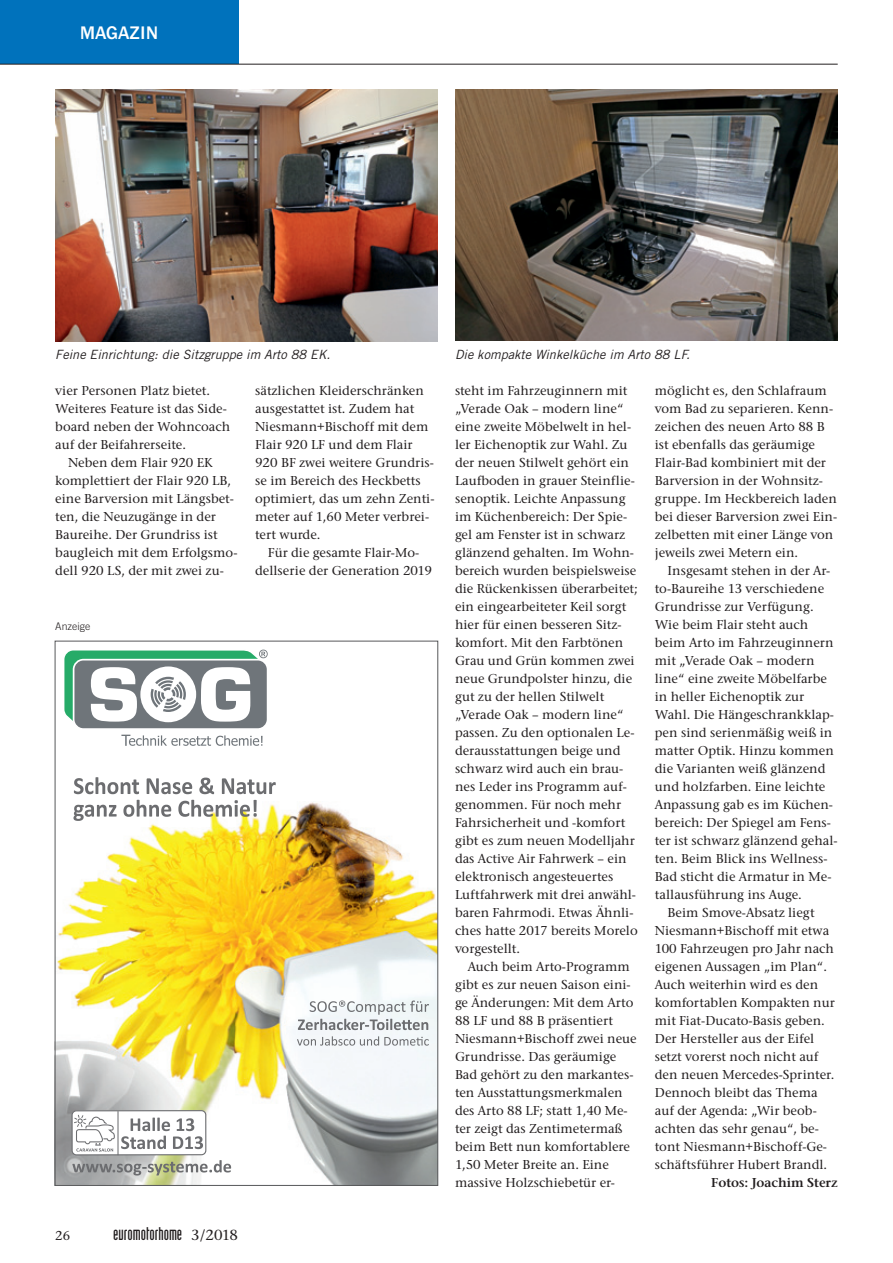
<style>
.page{position:relative;width:893px;height:1263px;background:#fff}
.page>*{position:absolute;margin:0;border:0;box-sizing:border-box;transform-origin:0 0}
.t1{font:18px "Industria Solid";color:#231f20}
.t2{font:500 18px "Franklin ITCBQ";color:#fff}
.t3{font:500 13.5px/18px "Stone Serif Itc T";color:#231f20}
.t4{font:13.5px "Stone Serif Itc T Semi";color:#231f20}
.t5{font:italic 12.75px "Trade Gothic";color:#231f20}
.t6{font:300 10.5px "Trade Gothic";color:#231f20}
.s1{font-family:"Stone Serif Itc T";font-weight:500;font-size:15.3px}
</style>
<div class="page">
<div style="left:0;top:0;width:238px;height:64px;background:#0072bc"></div>
<hr style="left:0;top:64px;width:838px;height:1px;background:#231f20">
<img style="left:55px;top:89px;width:383px;height:252px">
<img style="left:455px;top:89px;width:383px;height:252px">
<img style="left:57px;top:734px;width:379px;height:450px">
<img style="left:236px;top:932px;width:200px;height:252px">
<svg style="left:73px;top:777px;width:203px;height:44px"></svg>
<svg style="left:297px;top:1000px;width:132px;height:45px"></svg>
<svg style="left:72px;top:1160px;width:159px;height:15px"></svg>
<div style="left:72px;top:1111px;width:134px;height:44px;background:#fff;border-radius:4px"></div>
<div style="left:72px;top:1110px;width:134px;height:45px;border:1px solid #6c6d70;border-radius:4px"></div>
<hr style="left:117px;top:1111px;width:2px;height:44px;background:#6c6d70">
<svg style="left:121px;top:1117px;width:82px;height:32px"></svg>
<svg style="left:74px;top:1115px;width:41px;height:36px"></svg>
<div style="left:73px;top:659px;width:195px;height:71px;border:2px solid #fff;border-radius:10px"></div>
<svg style="left:64px;top:649px;width:204px;height:79px"></svg>
<svg style="left:121px;top:735px;width:142px;height:11px"></svg>
<h1 class="t2" style="left:80px;top:26px;width:80px">MAGAZIN</h1>
<p class="t5" style="left:55px;top:350px;width:277px">Feine Einrichtung: die Sitzgruppe im Arto 88 EK.</p>
<p class="t5" style="left:455px;top:350px;width:237px">Die kompakte Winkelküche im Arto 88 LF.</p>
<p class="t3" style="left:55px;top:383px;width:176px">vier Personen Platz bietet.<br>Weiteres Feature ist das Side&shy;board neben der Wohncoach auf der Beifahrerseite.</p>
<p class="t3" style="left:55px;top:455px;width:184px;text-indent:13px">Neben dem Flair 920 EK komplettiert der Flair 920 LB, eine Barversion mit Längsbet&shy;ten, die Neuzugänge in der<br>Baureihe. Der Grundriss ist baugleich mit dem Erfolgsmo&shy;dell 920 LS, der mit zwei zu-</p>
<p class="t6" style="left:55px;top:622px;width:36px">Anzeige</p>
<p class="t3" style="left:255px;top:383px;width:181px">sätzlichen Kleiderschränken ausgestattet ist. Zudem hat<br>Niesmann+Bischoff mit dem<br>Flair 920 LF und dem Flair<br>920 BF zwei weitere Grundris&shy;se im Bereich des Heckbetts optimiert, das um zehn Zenti&shy;meter auf 1,60 Meter verbrei&shy;tert wurde.</p>
<p class="t3" style="left:255px;top:545px;width:178px;text-align:center">Für die gesamte Flair-Mo&shy;dellserie der Generation 2019</p>
<p class="t3" style="left:55px;top:1227px;width:17px">26</p>
<h1 class="t1" style="left:113px;top:1227px;width:127px">euromotorhome <span class="s1">3/2018</span></h1>
<p class="t3" style="left:455px;top:383px;width:184px">steht im Fahrzeuginnern mit „Verade Oak – modern line“ eine zweite Möbelwelt in hel&shy;ler Eichenoptik zur Wahl. Zu der neuen Stilwelt gehört ein<br>Laufboden in grauer Steinflie&shy;senoptik. Leichte Anpassung im Küchenbereich: Der Spie&shy;gel am Fenster ist in schwarz glänzend gehalten. Im Wohn&shy;bereich wurden beispielsweise die Rückenkissen überarbeitet; ein eingearbeiteter Keil sorgt hier für einen besseren Sitz&shy;komfort. Mit den Farbtönen<br>Grau und Grün kommen zwei neue Grundpolster hinzu, die gut zu der hellen Stilwelt „Verade Oak – modern line“ passen. Zu den optionalen Le&shy;derausstattungen beige und schwarz wird auch ein brau&shy;nes Leder ins Programm auf&shy;genommen. Für noch mehr<br>Fahrsicherheit und -komfort gibt es zum neuen Modelljahr das Active Air Fahrwerk – ein elektronisch angesteuertes<br>Luftfahrwerk mit drei anwähl&shy;baren Fahrmodi. Etwas Ähnli&shy;ches hatte 2017 bereits Morelo vorgestellt.</p>
<p class="t3" style="left:455px;top:959px;width:183px;text-indent:13px">Auch beim Arto-Programm gibt es zur neuen Saison eini&shy;ge Änderungen: Mit dem Arto<br>88 LF und 88 B präsentiert<br>Niesmann+Bischoff zwei neue<br>Grundrisse. Das geräumige<br>Bad gehört zu den markantes&shy;ten Ausstattungsmerkmalen des Arto 88 LF; statt 1,40 Me&shy;ter zeigt das Zentimetermaß beim Bett nun komfortablere<br>1,50 Meter Breite an. Eine massive Holzschiebetür er-</p>
<p class="t3" style="left:655px;top:383px;width:184px">möglicht es, den Schlafraum vom Bad zu separieren. Kenn&shy;zeichen des neuen Arto 88 B ist ebenfalls das geräumige<br>Flair-Bad kombiniert mit der<br>Barversion in der Wohnsitz&shy;gruppe. Im Heckbereich laden bei dieser Barversion zwei Ein&shy;zelbetten mit einer Länge von jeweils zwei Metern ein.</p>
<p class="t3" style="left:668px;top:563px;width:164px">Insgesamt stehen in der Ar-</p>
<p class="t3" style="left:655px;top:581px;width:171px">to-Baureihe 13 verschiedene</p>
<p class="t3" style="left:655px;top:599px;width:160px">Grundrisse zur Verfügung.</p>
<p class="t3" style="left:655px;top:617px;width:155px">Wie beim Flair steht auch</p>
<p class="t3" style="left:655px;top:635px;width:180px">beim Arto im Fahrzeuginnern</p>
<p class="t3" style="left:655px;top:653px;width:161px">mit „Verade Oak – modern</p>
<p class="t3" style="left:655px;top:671px;width:174px">line“ eine zweite Möbelfarbe</p>
<p class="t3" style="left:655px;top:689px;width:151px">in heller Eichenoptik zur</p>
<p class="t3" style="left:655px;top:707px;width:181px">Wahl. Die Hängeschrankklap-</p>
<p class="t3" style="left:655px;top:725px;width:179px">pen sind serienmäßig weiß in</p>
<p class="t3" style="left:655px;top:743px;width:181px">matter Optik. Hinzu kommen</p>
<p class="t3" style="left:655px;top:761px;width:172px">die Varianten weiß glänzend</p>
<p class="t3" style="left:655px;top:779px;width:172px">und holzfarben. Eine leichte</p>
<p class="t3" style="left:655px;top:796px;width:180px">Anpassung gab es im Küchen-</p>
<p class="t3" style="left:655px;top:814px;width:178px">bereich: Der Spiegel am Fens-</p>
<p class="t3" style="left:655px;top:832px;width:184px">ter ist schwarz glänzend gehal-</p>
<p class="t3" style="left:655px;top:850px;width:174px">ten. Beim Blick ins Wellness-</p>
<p class="t3" style="left:655px;top:868px;width:178px">Bad sticht die Armatur in Me-</p>
<p class="t3" style="left:655px;top:886px;width:148px">tallausführung ins Auge.</p>
<p class="t3" style="left:668px;top:904px;width:148px">Beim Smove-Absatz liegt</p>
<p class="t3" style="left:655px;top:922px;width:176px">Niesmann+Bischoff mit etwa</p>
<p class="t3" style="left:655px;top:940px;width:181px">100 Fahrzeugen pro Jahr nach</p>
<p class="t3" style="left:655px;top:958px;width:174px">eigenen Aussagen „im Plan“.</p>
<p class="t3" style="left:655px;top:976px;width:165px">Auch weiterhin wird es den</p>
<p class="t3" style="left:655px;top:994px;width:182px">komfortablen Kompakten nur</p>
<p class="t3" style="left:655px;top:1012px;width:172px">mit Fiat-Ducato-Basis geben.</p>
<p class="t3" style="left:655px;top:1030px;width:161px">Der Hersteller aus der Eifel</p>
<p class="t3" style="left:655px;top:1048px;width:165px">setzt vorerst noch nicht auf</p>
<p class="t3" style="left:655px;top:1066px;width:181px">den neuen Mercedes-Sprinter.</p>
<p class="t3" style="left:655px;top:1084px;width:164px">Dennoch bleibt das Thema</p>
<p class="t3" style="left:655px;top:1102px;width:163px">auf der Agenda: „Wir beob-</p>
<p class="t3" style="left:655px;top:1120px;width:166px">achten das sehr genau“, be-</p>
<p class="t3" style="left:655px;top:1138px;width:174px">tont Niesmann+Bischoff-Ge-</p>
<p class="t3" style="left:655px;top:1156px;width:174px">schäftsführer Hubert Brandl.</p>
<p class="t4" style="left:711px;top:1177px;width:128px">Fotos: Joachim Sterz</p>
</div>
